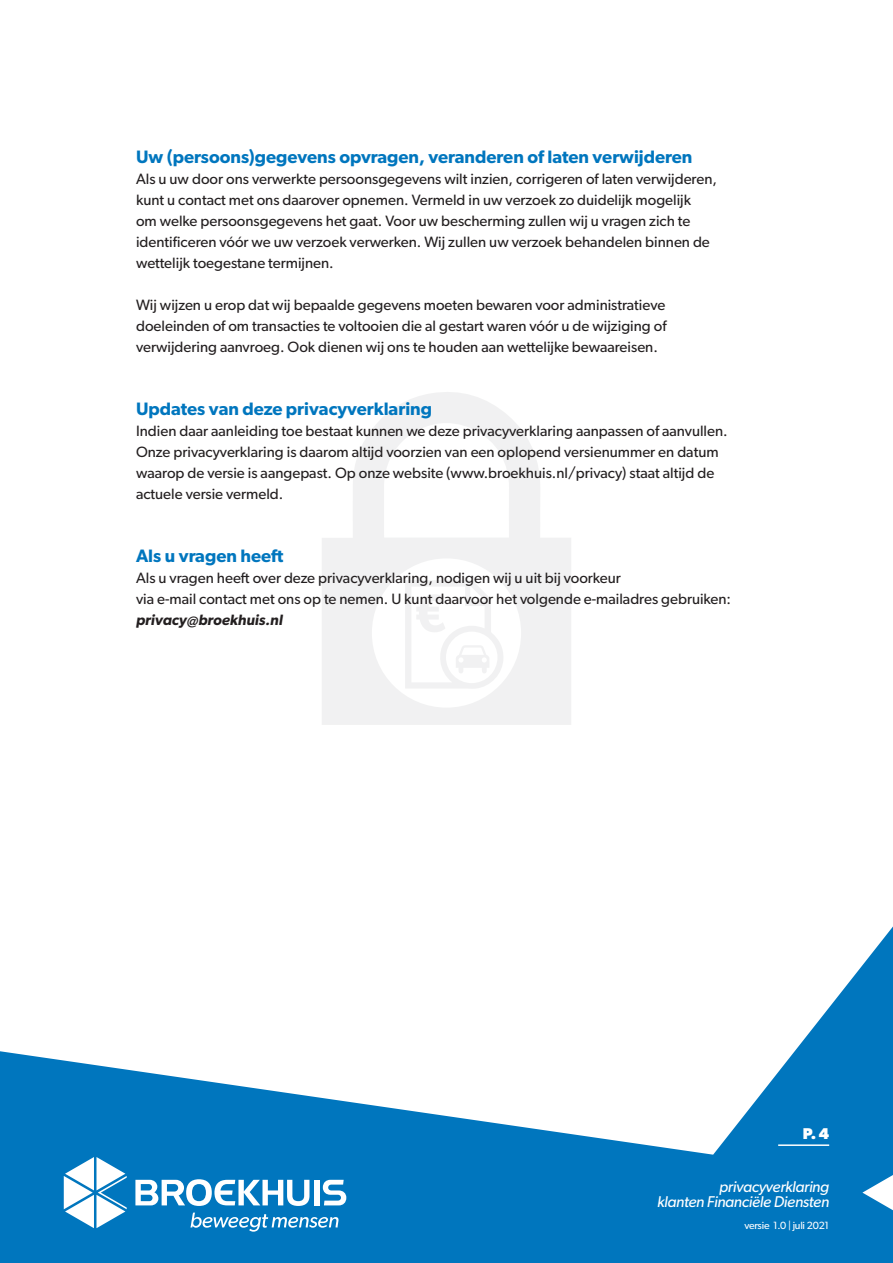
<style>
.page{position:relative;width:893px;height:1263px;background:#0076be}
.page>*{position:absolute;margin:0;border:0;box-sizing:border-box;transform-origin:0 0}
.t1{font:600 18px "Gibson";color:#0076be}
.t2{font:italic 15.6px "Gibson";letter-spacing:-.02em;color:#fff}
.t3{font:700 15.6px "Gibson";color:#fff}
.t4{font:15px/21px "Gibson";color:#231f20}
.t5{font:10.5px "Gibson";letter-spacing:-.02em;color:#fff}
.s1{font-weight:600;font-style:italic}
</style>
<div class="page">
<div style="left:0;top:0;width:893px;height:1155px;background:#fff"></div>
<svg style="left:322px;top:390px;width:249px;height:335px;background:#f6f6f7"></svg>
<div style="left:372px;top:558px;width:149px;height:150px;background:#fff;border-radius:50%"></div>
<svg style="left:405px;top:580px;width:99px;height:109px"></svg>
<svg style="left:190px;top:1212px;width:148px;height:20px"></svg>
<svg style="left:64px;top:1157px;width:63px;height:71px"></svg>
<div style="left:314px;top:1180px;width:6px;height:25px;background:#fff"></div>
<svg style="left:135px;top:1179px;width:174px;height:27px"></svg>
<svg style="left:323px;top:1180px;width:23px;height:25px"></svg>
<hr style="left:778px;top:1144px;width:51px;height:2px;background:#fff">
<svg style="left:862px;top:1175px;width:31px;height:35px"></svg>
<p class="t1" style="left:136px;top:146px;width:558px">Uw (persoons)gegevens opvragen, veranderen of laten verwijderen</p>
<p class="t4" style="left:136px;top:168px;width:582px">Als u uw door ons verwerkte persoonsgegevens wilt inzien, corrigeren of laten verwijderen, kunt u contact met ons daarover opnemen. Vermeld in uw verzoek zo duidelijk mogelijk<br>om welke persoonsgegevens het gaat. Voor uw bescherming zullen wij u vragen zich te identificeren vóór we uw verzoek verwerken. Wij zullen uw verzoek behandelen binnen de wettelijk toegestane termijnen.</p>
<p class="t4" style="left:136px;top:294px;width:532px;text-align:justify">Wij wijzen u erop dat wij bepaalde gegevens moeten bewaren voor administratieve doeleinden of om transacties te voltooien die al gestart waren vóór u de wijziging of verwijdering aanvroeg. Ook dienen wij ons te houden aan wettelijke bewaareisen.</p>
<p class="t1" style="left:136px;top:398px;width:297px">Updates van deze privacyverklaring</p>
<p class="t4" style="left:136px;top:420px;width:593px">Indien daar aanleiding toe bestaat kunnen we deze privacyverklaring aanpassen of aanvullen.<br>Onze privacyverklaring is daarom altijd voorzien van een oplopend versienummer en datum waarop de versie is aangepast. Op onze website (www.broekhuis.nl/privacy) staat altijd de actuele versie vermeld.</p>
<p class="t1" style="left:136px;top:545px;width:149px">Als u vragen heeft</p>
<p class="t4" style="left:136px;top:567px;width:486px">Als u vragen heeft over deze privacyverklaring, nodigen wij u uit bij voorkeur</p>
<p class="t4" style="left:136px;top:588px;width:596px">via e-mail contact met ons op te nemen. U kunt daarvoor het volgende e-mailadres gebruiken: <span class="s1">privacy@broekhuis.nl</span></p>
<p class="t3" style="left:803px;top:1124px;width:28px">P. 4</p>
<p class="t2" style="left:719px;top:1177px;width:111px">privacyverklaring</p>
<p class="t2" style="left:657px;top:1192px;width:174px">klanten Financiële Diensten</p>
<p class="t5" style="left:744px;top:1219px;width:86px">versie 1.0 | juli 2021</p>
</div>
